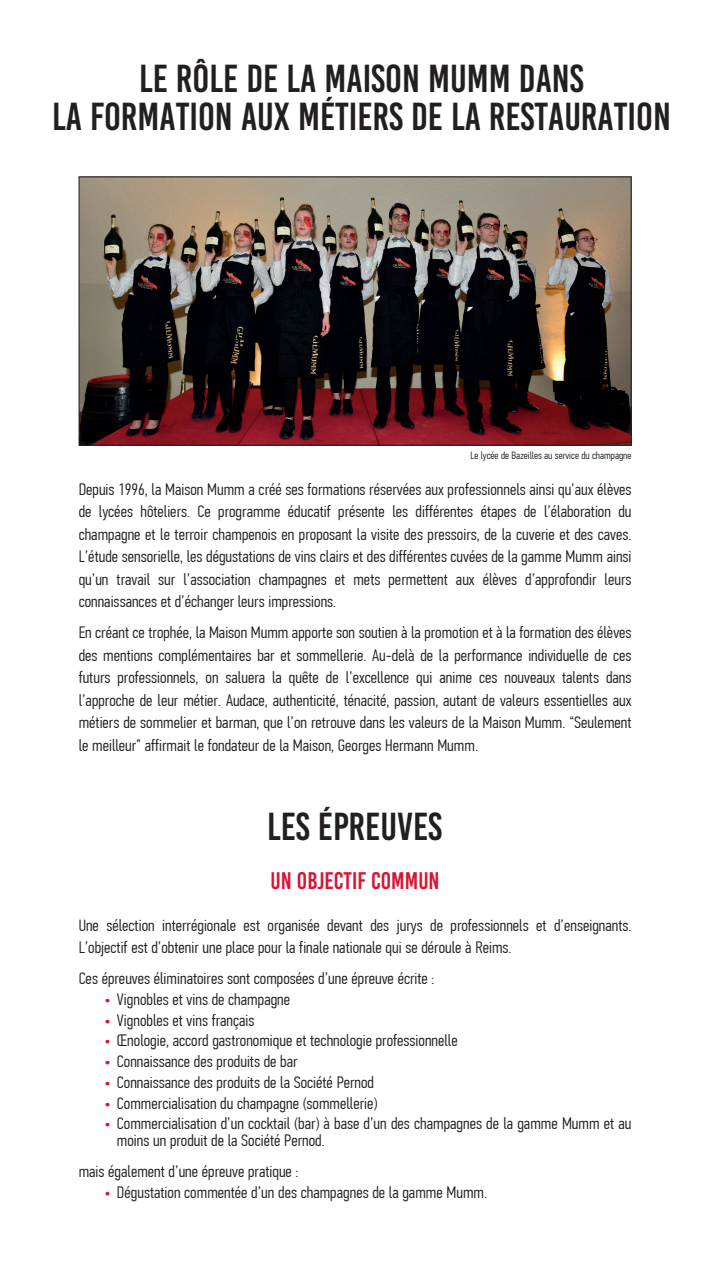
<style>
.page{position:relative;width:723px;height:1276px;background:#fff}
.page>*{position:absolute;margin:0;border:0;box-sizing:border-box;transform-origin:0 0}
.t1{font:39px/37.5px "Bebas Kai";color:#231f20;text-align:center}
.t2{font:24px "Bebas Kai";color:#d71634}
.t3{font:300 16.5px/22.5px "PF Din Text Comp Pro";color:#231f20;text-align:justify;scale:1.1 1}
.t4{font:300 10.5px "PF Din Text Comp Pro";color:#231f20;scale:1.1 1}
.s1{color:#d71634}
</style>
<div class="page">
<img style="left:81px;top:178px;width:548px;height:265px">
<div style="left:79px;top:176px;width:552px;height:269px;border:1px solid #231f20"></div>
<h1 class="t1" style="left:52px;top:60px;width:620px">LE RÔLE DE LA MAISON MUMM DANS<br>LA FORMATION AUX MÉTIERS DE LA RESTAURATION</h1>
<p class="t4" style="left:470px;top:449px;width:148px">Le lycée de Bazeilles au service du champagne</p>
<p class="t3" style="left:79px;top:478px;width:504px">Depuis 1996, la Maison Mumm a créé ses formations réservées aux professionnels ainsi qu’aux élèves de lycées hôteliers. Ce programme éducatif présente les différentes étapes de l’élaboration du champagne et le terroir champenois en proposant la visite des pressoirs, de la cuverie et des caves.<br>L’étude sensorielle, les dégustations de vins clairs et des différentes cuvées de la gamme Mumm ainsi qu’un travail sur l’association champagnes et mets permettent aux élèves d’approfondir leurs connaissances et d’échanger leurs impressions.</p>
<p class="t3" style="left:79px;top:621px;width:504px">En créant ce trophée, la Maison Mumm apporte son soutien à la promotion et à la formation des élèves des mentions complémentaires bar et sommellerie. Au-delà de la performance individuelle de ces futurs professionnels, on saluera la quête de l’excellence qui anime ces nouveaux talents dans l’approche de leur métier. Audace, authenticité, ténacité, passion, autant de valeurs essentielles aux métiers de sommelier et barman, que l’on retrouve dans les valeurs de la Maison Mumm. “Seulement le meilleur” affirmait le fondateur de la Maison, Georges Hermann Mumm.</p>
<h1 class="t1" style="left:267px;top:807px;width:177px">LES ÉPREUVES</h1>
<h2 class="t2" style="left:271px;top:868px;width:171px">UN OBJECTIF COMMUN</h2>
<p class="t3" style="left:79px;top:913px;width:504px">Une sélection interrégionale est organisée devant des jurys de professionnels et d’enseignants.<br>L’objectif est d’obtenir une place pour la finale nationale qui se déroule à Reims.</p>
<p class="t3" style="left:79px;top:967px;width:325px">Ces épreuves éliminatoires sont composées d’une épreuve écrite :</p>
<p class="t3" style="left:104px;top:988px;width:171px"><span class="s1">•</span> Vignobles et vins de champagne</p>
<p class="t3" style="left:104px;top:1008px;width:138px"><span class="s1">•</span> Vignobles et vins français</p>
<p class="t3" style="left:104px;top:1029px;width:323px"><span class="s1">•</span> Œnologie, accord gastronomique et technologie professionnelle</p>
<p class="t3" style="left:104px;top:1050px;width:177px"><span class="s1">•</span> Connaissance des produits de bar</p>
<p class="t3" style="left:104px;top:1071px;width:247px"><span class="s1">•</span> Connaissance des produits de la Société Pernod</p>
<p class="t3" style="left:104px;top:1091px;width:250px"><span class="s1">•</span> Commercialisation du champagne (sommellerie)</p>
<p class="t3" style="left:117px;top:1115px;width:469px;line-height:16.5px;text-indent:-13px"><span class="s1">•</span> Commercialisation d’un cocktail (bar) à base d’un des champagnes de la gamme Mumm et au moins un produit de la Société Pernod.</p>
<p class="t3" style="left:79px;top:1160px;width:201px">mais également d’une épreuve pratique :</p>
<p class="t3" style="left:104px;top:1180px;width:350px"><span class="s1">•</span> Dégustation commentée d’un des champagnes de la gamme Mumm.</p>
</div>
